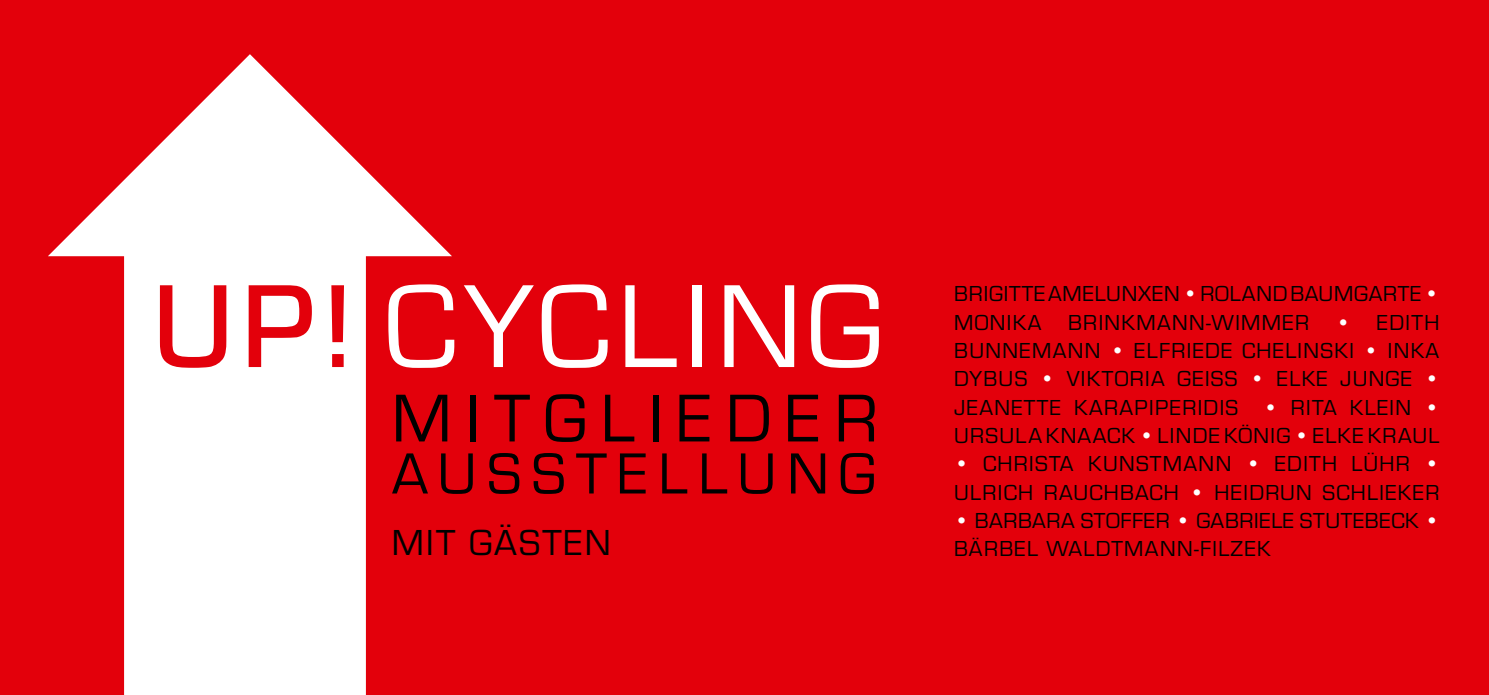
<style>
.page{position:relative;width:1489px;height:695px;background:#fff}
.page>*{position:absolute;margin:0;border:0;box-sizing:border-box;transform-origin:0 0}
.t1{font:122.5px "Eurostile T";letter-spacing:.06em;color:#fff}
.t2{font:70px "Eurostile T";letter-spacing:.2em;color:#000}
.t3{font:60px "Eurostile T";letter-spacing:.18em;color:#000}
.t4{font:37.5px "Eurostile T";letter-spacing:.06em;color:#000}
.t5{font:22.5px/28.2px "Eurostile T";letter-spacing:.06em;color:#000;text-align:justify}
.t6{font:22.5px/28.2px "Eurostile T";letter-spacing:.03em;color:#000}
.s1{font-weight:500;color:#e3000b}
.s2{color:#fff}
</style>
<div class="page">
<div style="left:0;top:0;width:1488px;height:694px;background:#e3000b"></div>
<svg style="left:48px;top:54px;width:404px;height:640px;fill:#fff"></svg>
<h1 class="t1" style="left:152px;top:261px;width:731px"><span class="s1">UP!</span> CYCLING</h1>
<h2 class="t2" style="left:392px;top:380px;width:488px">MITGLIEDER</h2>
<h3 class="t3" style="left:392px;top:441px;width:485px">AUSSTELLUNG</h3>
<h3 class="t4" style="left:392px;top:522px;width:221px">MIT GÄSTEN</h3>
<p class="t5" style="left:954px;top:280px;width:487px">BRIGITTE AMELUNXEN <span class="s2">•</span> ROLAND BAUMGARTE <span class="s2">• </span>MONIKA BRINKMANN-WIMMER <span class="s2">•</span> EDITH BUNNEMANN <span class="s2">•</span> ELFRIEDE CHELINSKI <span class="s2">•</span> INKA DYBUS <span class="s2">•</span> VIKTORIA GEISS <span class="s2">•</span> ELKE JUNGE <span class="s2">• </span>JEANETTE KARAPIPERIDIS <span class="s2">•</span> RITA KLEIN <span class="s2">• </span>URSULA KNAACK <span class="s2">•</span> LINDE KÖNIG <span class="s2">•</span> ELKE KRAUL</p>
<p class="t5" style="left:954px;top:449px;width:487px"><span class="s2">•</span> CHRISTA KUNSTMANN <span class="s2">•</span> EDITH LÜHR <span class="s2">•<br></span>ULRICH RAUCHBACH <span class="s2">•</span> HEIDRUN SCHLIEKER</p>
<p class="t6" style="left:954px;top:506px;width:486px"><span class="s2">•</span> BARBARA STOFFER <span class="s2">•</span> GABRIELE STUTEBECK <span class="s2">•<br></span>BÄRBEL WALDTMANN-FILZEK</p>
</div>
